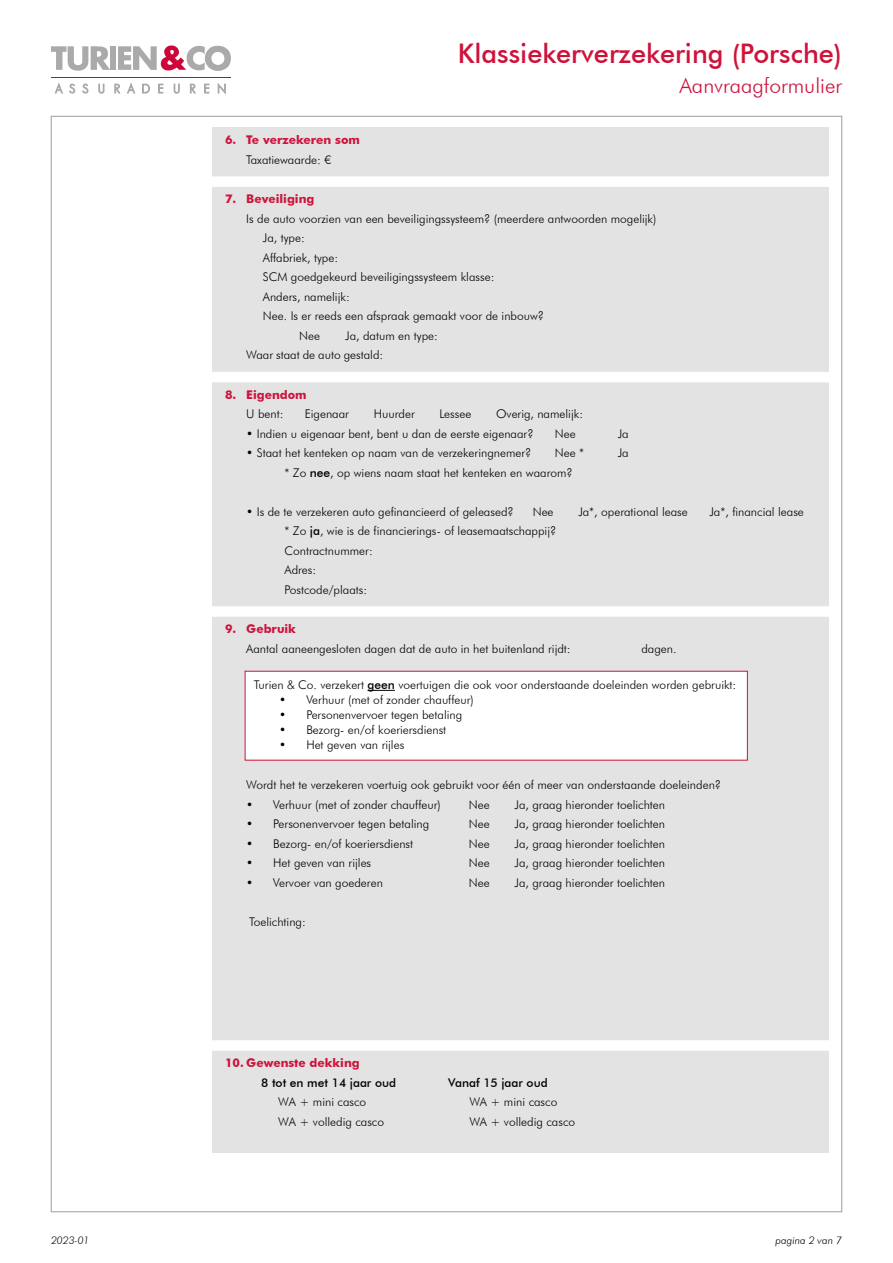
<style>
.page{position:relative;width:893px;height:1263px;background:#fff}
.page>*{position:absolute;margin:0;border:0;box-sizing:border-box;transform-origin:0 0}
.t1{font:500 27px "Futura BT";color:#ce133b}
.t2{font:300 21px "Futura BT";color:#ce133b}
.t3{font:300 12px/19.5px "Futura BT";color:#000}
.t4{font:700 12px "Futura BT";color:#ce133b}
.t5{font:500 12px "Futura BT";color:#000}
.t6{font:italic 300 10.5px "Futura BT";color:#000}
.s1{font-weight:500}
</style>
<div class="page">
<div style="left:110px;top:46px;width:6px;height:24px;background:#aaa"></div>
<svg style="left:118px;top:45px;width:113px;height:26px"></svg>
<svg style="left:51px;top:46px;width:59px;height:25px"></svg>
<svg style="left:55px;top:83px;width:8px;height:10px"></svg>
<svg style="left:69px;top:84px;width:6px;height:9px"></svg>
<svg style="left:82px;top:84px;width:6px;height:9px"></svg>
<svg style="left:99px;top:84px;width:5px;height:10px"></svg>
<svg style="left:115px;top:84px;width:5px;height:9px"></svg>
<svg style="left:127px;top:83px;width:8px;height:10px"></svg>
<svg style="left:142px;top:84px;width:8px;height:9px"></svg>
<svg style="left:158px;top:84px;width:5px;height:9px"></svg>
<svg style="left:174px;top:84px;width:6px;height:10px"></svg>
<svg style="left:190px;top:84px;width:6px;height:9px"></svg>
<svg style="left:204px;top:84px;width:5px;height:9px"></svg>
<svg style="left:218px;top:83px;width:8px;height:11px"></svg>
<hr style="left:51px;top:77px;width:180px;height:1px;background:#ce0538">
<div style="left:213px;top:127px;width:616px;height:1025px;background:#e3e3e3"></div>
<div style="left:208px;top:176px;width:630px;height:11px;background:#fff"></div>
<div style="left:208px;top:372px;width:630px;height:10px;background:#fff"></div>
<div style="left:208px;top:606px;width:630px;height:11px;background:#fff"></div>
<div style="left:208px;top:1040px;width:630px;height:11px;background:#fff"></div>
<div style="left:245px;top:671px;width:502px;height:89px;background:#fff"></div>
<svg style="left:367px;top:690px;width:28px;height:1px"></svg>
<h1 class="t1" style="left:458px;top:37px;width:386px">Klassiekerverzekering (Porsche)</h1>
<h2 class="t2" style="left:679px;top:73px;width:164px">Aanvraagformulier</h2>
<p class="t4" style="left:225px;top:133px;width:136px">6. Te verzekeren som</p>
<p class="t3" style="left:246px;top:150px;width:87px">Taxatiewaarde: €</p>
<p class="t4" style="left:225px;top:192px;width:91px">7. Beveiliging</p>
<p class="t3" style="left:246px;top:209px;width:412px">Is de auto voorzien van een beveiligingssysteem? (meerdere antwoorden mogelijk)</p>
<p class="t3" style="left:263px;top:228px;width:43px">Ja, type:</p>
<p class="t3" style="left:263px;top:248px;width:77px">Affabriek, type:</p>
<p class="t3" style="left:263px;top:267px;width:233px">SCM goedgekeurd beveiligingssysteem klasse:</p>
<p class="t3" style="left:263px;top:287px;width:88px">Anders, namelijk:</p>
<p class="t3" style="left:263px;top:306px;width:283px">Nee. Is er reeds een afspraak gemaakt voor de inbouw?</p>
<p class="t3" style="left:299px;top:326px;width:22px">Nee</p>
<p class="t3" style="left:246px;top:326px;width:193px;text-indent:99px">Ja, datum en type:<br>Waar staat de auto gestald:</p>
<p class="t4" style="left:225px;top:387px;width:83px">8. Eigendom</p>
<p class="t3" style="left:246px;top:404px;width:39px">U bent:</p>
<p class="t3" style="left:305px;top:404px;width:46px">Eigenaar</p>
<p class="t3" style="left:374px;top:404px;width:43px">Huurder</p>
<p class="t3" style="left:439px;top:404px;width:33px">Lessee</p>
<p class="t3" style="left:496px;top:404px;width:88px">Overig, namelijk:</p>
<p class="t3" style="left:246px;top:424px;width:289px">• Indien u eigenaar bent, bent u dan de eerste eigenaar?</p>
<p class="t3" style="left:555px;top:424px;width:22px">Nee</p>
<p class="t3" style="left:618px;top:424px;width:12px">Ja</p>
<p class="t3" style="left:246px;top:443px;width:287px">• Staat het kenteken op naam van de verzekeringnemer?</p>
<p class="t3" style="left:555px;top:443px;width:31px">Nee *</p>
<p class="t3" style="left:618px;top:443px;width:12px">Ja</p>
<p class="t3" style="left:284px;top:463px;width:290px">* Zo <span class="s1">nee</span>, op wiens naam staat het kenteken en waarom?</p>
<p class="t3" style="left:246px;top:502px;width:269px">• Is de te verzekeren auto gefinancieerd of geleased?</p>
<p class="t3" style="left:533px;top:502px;width:22px">Nee</p>
<p class="t3" style="left:578px;top:502px;width:111px">Ja*, operational lease</p>
<p class="t3" style="left:709px;top:502px;width:96px">Ja*, financial lease</p>
<p class="t3" style="left:285px;top:521px;width:273px">* Zo <span class="s1">ja</span>, wie is de financierings- of leasemaatschappij?<br>Contractnummer:<br>Adres:<br>Postcode/plaats:</p>
<p class="t4" style="left:225px;top:622px;width:73px">9. Gebruik</p>
<p class="t3" style="left:246px;top:639px;width:326px">Aantal aaneengesloten dagen dat de auto in het buitenland rijdt:</p>
<p class="t3" style="left:641px;top:639px;width:37px">dagen.</p>
<p class="t3" style="left:254px;top:675px;width:484px">Turien &amp; Co. verzekert <span class="s1">geen</span> voertuigen die ook voor onderstaande doeleinden worden gebruikt:</p>
<p class="t3" style="left:279px;top:690px;width:196px">• Verhuur (met of zonder chauffeur)</p>
<p class="t3" style="left:279px;top:705px;width:185px">• Personenvervoer tegen betaling</p>
<p class="t3" style="left:279px;top:720px;width:168px">• Bezorg- en/of koeriersdienst</p>
<p class="t3" style="left:279px;top:735px;width:126px">• Het geven van rijles</p>
<p class="t3" style="left:246px;top:775px;width:476px">Wordt het te verzekeren voertuig ook gebruikt voor één of meer van onderstaande doeleinden?</p>
<p class="t3" style="left:246px;top:795px;width:196px">• Verhuur (met of zonder chauffeur)</p>
<p class="t3" style="left:469px;top:795px;width:22px">Nee</p>
<p class="t3" style="left:515px;top:795px;width:152px">Ja, graag hieronder toelichten</p>
<p class="t3" style="left:246px;top:814px;width:185px">• Personenvervoer tegen betaling</p>
<p class="t3" style="left:469px;top:814px;width:22px">Nee</p>
<p class="t3" style="left:515px;top:814px;width:152px">Ja, graag hieronder toelichten</p>
<p class="t3" style="left:246px;top:834px;width:168px">• Bezorg- en/of koeriersdienst</p>
<p class="t3" style="left:469px;top:834px;width:22px">Nee</p>
<p class="t3" style="left:515px;top:834px;width:152px">Ja, graag hieronder toelichten</p>
<p class="t3" style="left:246px;top:853px;width:126px">• Het geven van rijles</p>
<p class="t3" style="left:469px;top:853px;width:22px">Nee</p>
<p class="t3" style="left:515px;top:853px;width:152px">Ja, graag hieronder toelichten</p>
<p class="t3" style="left:246px;top:873px;width:138px">• Vervoer van goederen</p>
<p class="t3" style="left:469px;top:873px;width:22px">Nee</p>
<p class="t3" style="left:515px;top:873px;width:152px">Ja, graag hieronder toelichten</p>
<p class="t3" style="left:249px;top:912px;width:58px">Toelichting:</p>
<p class="t4" style="left:225px;top:1056px;width:136px">10. Gewenste dekking</p>
<p class="t5" style="left:261px;top:1075px;width:136px">8 tot en met 14 jaar oud</p>
<p class="t5" style="left:448px;top:1075px;width:101px">Vanaf 15 jaar oud</p>
<p class="t3" style="left:278px;top:1092px;width:90px">WA + mini casco</p>
<p class="t3" style="left:469px;top:1092px;width:90px">WA + mini casco</p>
<p class="t3" style="left:278px;top:1111px;width:107px">WA + volledig casco</p>
<p class="t3" style="left:469px;top:1111px;width:107px">WA + volledig casco</p>
<p class="t6" style="left:51px;top:1234px;width:40px">2023-01</p>
<p class="t6" style="left:775px;top:1234px;width:68px">pagina 2 van 7</p>
</div>
